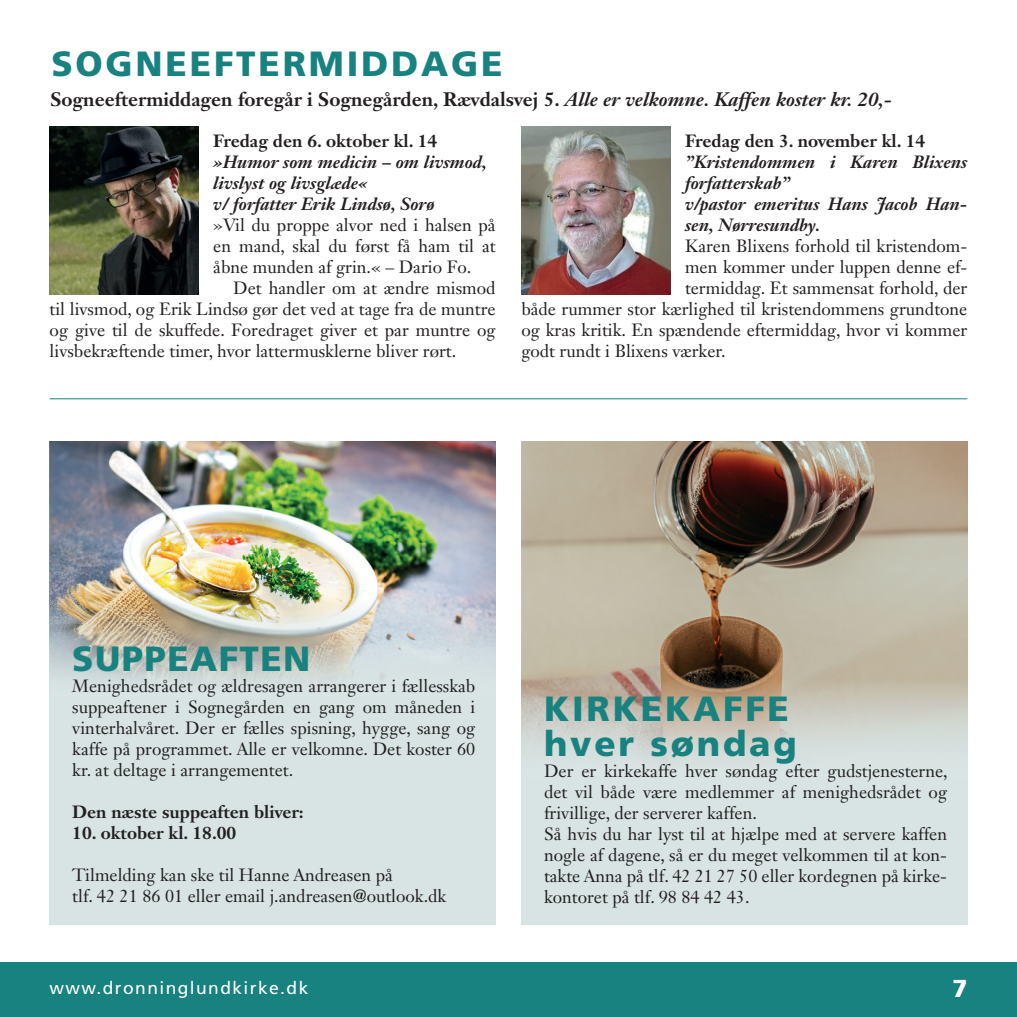
<style>
.page{position:relative;width:1017px;height:1017px;background:#fff}
.page>*{position:absolute;margin:0;border:0;box-sizing:border-box;transform-origin:0 0}
.t1{font:900 35px/35px "Frutiger";letter-spacing:.08em;color:#188280}
.t2{font:900 35px "Frutiger";letter-spacing:.04em;color:#188280}
.t3{font:900 24.5px "Frutiger";color:#fff}
.t4{font:700 19.25px "Janson Text LT Std";color:#231f20}
.t5{font:17.5px/21px "Janson Text LT Std";color:#231f20;text-align:justify}
.t6{font:italic 700 17.5px/21px "Janson Text LT Std";color:#231f20}
.t7{font:700 17.5px "Janson Text LT Std";color:#231f20}
.t8{font:17.5px "Frutiger";letter-spacing:.08em;color:#fff}
.s1{font-style:italic}
</style>
<div class="page">
<div style="left:0;top:962px;width:1017px;height:55px;background:#188280"></div>
<hr style="left:50px;top:398px;width:917px;height:1px;background:#188280">
<img style="left:50px;top:126px;width:148px;height:168px">
<img style="left:521px;top:126px;width:149px;height:168px">
<div style="left:521px;top:441px;width:446px;height:483px;background:#d8e4e4"></div>
<div style="left:50px;top:441px;width:446px;height:483px;background:#d8e4e4"></div>
<img style="left:521px;top:441px;width:446px;height:319px">
<img style="left:50px;top:441px;width:446px;height:241px">
<h1 class="t1" style="left:51px;top:46px;width:453px">SOGNEEFTERMIDDAGE</h1>
<p class="t4" style="left:50px;top:87px;width:843px">Sogneeftermiddagen foregår i Sognegården, Rævdalsvej 5. <span class="s1">Alle er velkomne. Kaffen koster kr. 20,-</span></p>
<p class="t7" style="left:213px;top:130px;width:226px">Fredag den 6. oktober kl. 14</p>
<p class="t6" style="left:213px;top:151px;width:275px">»Humor som medicin – om livsmod, livslyst og livsglæde«<br>v/ forfatter Erik Lindsø, Sorø</p>
<p class="t5" style="left:213px;top:214px;width:284px">»Vil du proppe alvor ned i halsen på en mand, skal du først få ham til at åbne munden af grin.« – Dario Fo.</p>
<p class="t5" style="left:50px;top:277px;width:448px;text-indent:184px">Det handler om at ændre mismod til livsmod, og Erik Lindsø gør det ved at tage fra de muntre og give til de skuffede. Foredraget giver et par muntre og livsbekræftende timer, hvor lattermusklerne bliver rørt.</p>
<p class="t7" style="left:685px;top:130px;width:242px">Fredag den 3. november kl. 14</p>
<p class="t6" style="left:685px;top:151px;width:284px">”Kristendommen i Karen Blixens forfatterskab”<br>v/pastor emeritus Hans Jacob Han&shy;sen, Nørresundby.</p>
<p class="t5" style="left:685px;top:235px;width:284px">Karen Blixens forhold til kristendom-</p>
<p class="t5" style="left:685px;top:256px;width:284px">men kommer under luppen denne ef-</p>
<p class="t5" style="left:685px;top:277px;width:284px">termiddag. Et sammensat forhold, der</p>
<p class="t5" style="left:521px;top:298px;width:448px">både rummer stor kærlighed til kristendommens grundtone</p>
<p class="t5" style="left:521px;top:319px;width:447px">og kras kritik. En spændende eftermiddag, hvor vi kommer</p>
<p class="t5" style="left:521px;top:340px;width:206px">godt rundt i Blixens værker.</p>
<h1 class="t2" style="left:72px;top:638px;width:240px">SUPPEAFTEN</h1>
<p class="t5" style="left:72px;top:676px;width:405px">Menighedsrådet og ældresagen arrangerer i fællesskab suppeaftener i Sognegården en gang om måneden i vinterhalvåret. Der er fælles spisning, hygge, sang og kaffe på programmet. Alle er velkomne. Det koster 60 kr. at deltage i arrangementet.</p>
<p class="t7" style="left:72px;top:801px;width:233px">Den næste suppeaften bliver:</p>
<p class="t7" style="left:72px;top:822px;width:166px">10. oktober kl. 18.00</p>
<p class="t5" style="left:72px;top:865px;width:376px">Tilmelding kan ske til Hanne Andreasen på<br>tlf. 42 21 86 01 eller email j.andreasen@outlook.dk</p>
<h1 class="t1" style="left:544px;top:691px;width:254px">KIRKEKAFFE hver søndag</h1>
<p class="t5" style="left:544px;top:760px;width:405px;text-align:left">Der er kirkekaffe hver søndag efter gudstjenesterne, det vil både være medlemmer af menighedsrådet og frivillige, der serverer kaffen.<br>Så hvis du har lyst til at hjælpe med at servere kaffen nogle af dagene, så er du meget velkommen til at kon&shy;takte Anna på tlf. 42 21 27 50 eller kordegnen på kirke&shy;kontoret på tlf. 98 84 42 43.</p>
<p class="t8" style="left:50px;top:978px;width:260px">www.dronninglundkirke.dk</p>
<h2 class="t3" style="left:952px;top:974px;width:16px">7</h2>
</div>
